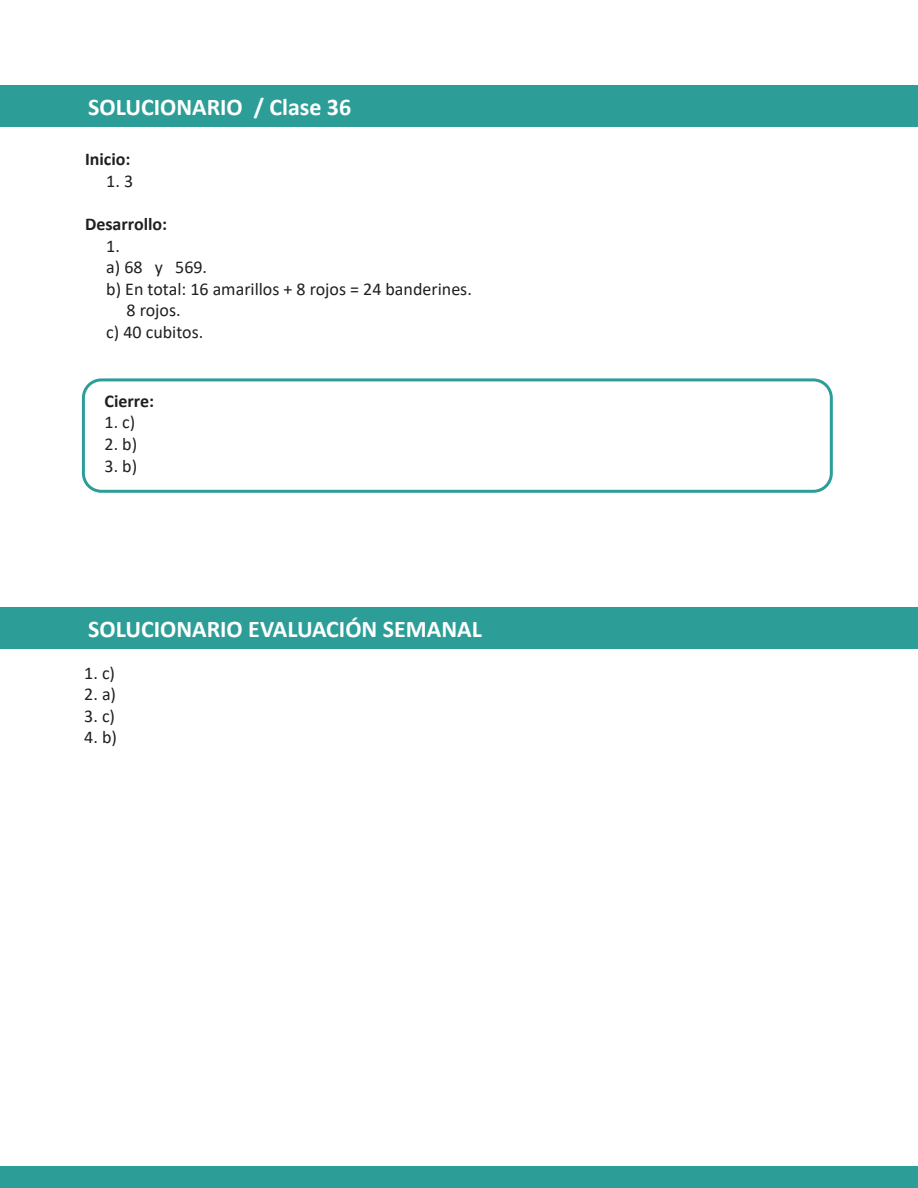
<style>
.page{position:relative;width:918px;height:1188px;background:#fff}
.page>*{position:absolute;margin:0;border:0;box-sizing:border-box;transform-origin:0 0}
.t1{font:700 24px "Calibri";color:#fff}
.t2{font:18px "Calibri";color:#231f20}
.t3{font:700 18px "Calibri";color:#231f20}
</style>
<div class="page">
<hr style="left:0;top:85px;width:1px;height:41px;background:#2c9e97">
<div style="left:0;top:86px;width:918px;height:41px;background:#2c9e97"></div>
<div style="left:0;top:1167px;width:918px;height:21px;background:#2c9e97"></div>
<div style="left:82px;top:378px;width:751px;height:115px;border:3px solid #2c9e97;border-radius:18px"></div>
<div style="left:0;top:608px;width:918px;height:41px;background:#2c9e97"></div>
<p class="t1" style="left:88px;top:90px;width:265px">SOLUCIONARIO / Clase 36</p>
<p class="t3" style="left:85px;top:146px;width:47px">Inicio:</p>
<p class="t2" style="left:106px;top:168px;width:28px">1. 3</p>
<p class="t3" style="left:85px;top:211px;width:84px">Desarrollo:</p>
<p class="t2" style="left:106px;top:233px;width:15px">1.</p>
<p class="t2" style="left:106px;top:255px;width:102px">a) 68 y 569.</p>
<p class="t2" style="left:106px;top:276px;width:367px">b) En total: 16 amarillos + 8 rojos = 24 banderines.</p>
<p class="t2" style="left:127px;top:298px;width:56px">8 rojos.</p>
<p class="t2" style="left:106px;top:319px;width:99px">c) 40 cubitos.</p>
<p class="t3" style="left:105px;top:388px;width:51px">Cierre:</p>
<p class="t2" style="left:105px;top:410px;width:32px">1. c)</p>
<p class="t2" style="left:105px;top:432px;width:34px">2. b)</p>
<p class="t2" style="left:105px;top:453px;width:34px">3. b)</p>
<p class="t1" style="left:88px;top:612px;width:395px">SOLUCIONARIO EVALUACIÓN SEMANAL</p>
<p class="t2" style="left:84px;top:660px;width:32px">1. c)</p>
<p class="t2" style="left:84px;top:682px;width:33px">2. a)</p>
<p class="t2" style="left:84px;top:703px;width:32px">3. c)</p>
<p class="t2" style="left:84px;top:725px;width:34px">4. b)</p>
</div>
